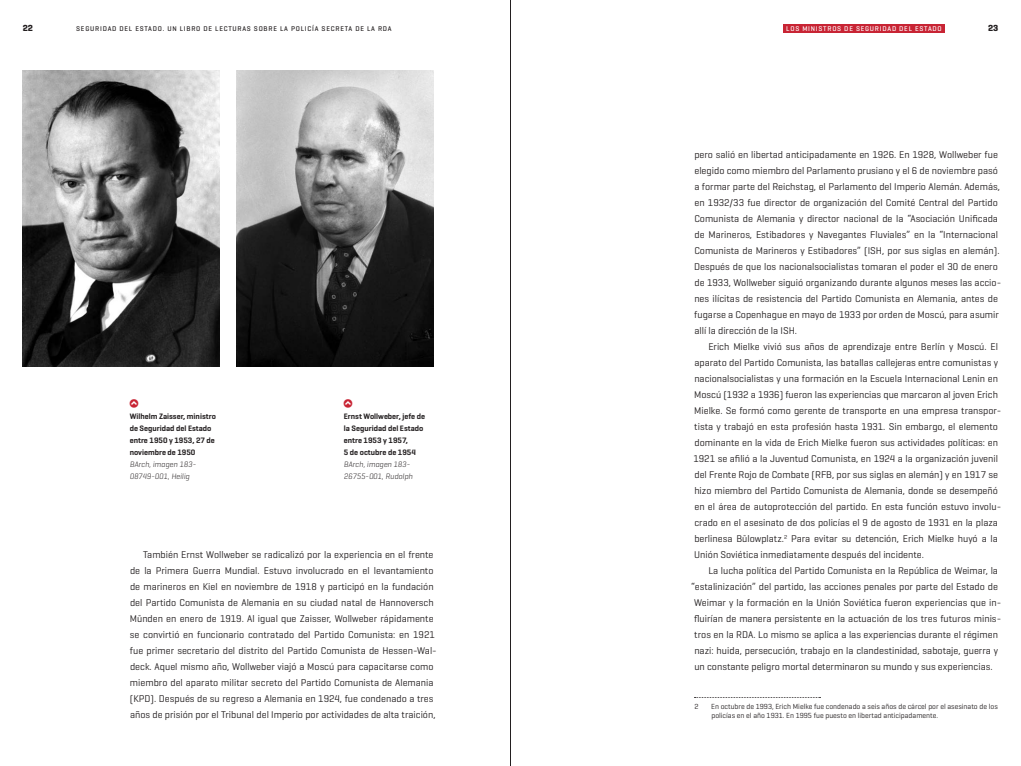
<style>
.page{position:relative;width:1021px;height:766px;background:#fff}
.page>*{position:absolute;margin:0;border:0;box-sizing:border-box;transform-origin:0 0}
.P1_-_Text_Geo{font:10px/16px "Geogrotesque";color:#231f20}
.t1{font:700 9px "Geogrotesque";color:#231f20}
.t2{font:600 8px/12px "Geogrotesque";color:#231f20}
.t3{font:italic 300 8px/12px "Geogrotesque";color:#231f20}
.P3_-_Fußnote{font:7.5px/9px "Geogrotesque";color:#231f20}
.t4{font:500 7px "Geogrotesque";letter-spacing:.11em;color:#231f20}
.t5{font:500 7px "Geogrotesque";letter-spacing:.11em;color:#fff}
</style>
<div class="page">
<svg style="left:694px;top:697px;width:126px;height:1px"></svg>
<img style="left:23px;top:71px;width:197px;height:295px">
<img style="left:237px;top:71px;width:197px;height:295px">
<div style="left:783px;top:25px;width:161px;height:8px;background:#c82434"></div>
<hr style="left:510px;top:0;width:1px;height:765px;background:#231f20">
<p class="t1" style="left:23px;top:23px;width:12px">22</p>
<p class="t4" style="left:76px;top:24px;width:317px">SEGURIDAD DEL ESTADO. UN LIBRO DE LECTURAS SOBRE LA POLICÍA SECRETA DE LA RDA</p>
<p class="t5" style="left:786px;top:24px;width:157px">LOS MINISTROS DE SEGURIDAD DEL ESTADO</p>
<p class="t1" style="left:988px;top:23px;width:12px">23</p>
<p class="t2" style="left:130px;top:409px;width:88px">Wilhelm Zaisser, ministro de Seguridad del Estado entre 1950 y 1953, 27 de noviembre de 1950</p>
<p class="t3" style="left:130px;top:457px;width:68px">BArch, imagen 183-<br>08749-001, Heilig</p>
<p class="t2" style="left:344px;top:409px;width:83px">Ernst Wollweber, jefe de la Seguridad del Estado entre 1953 y 1957,<br>5 de octubre de 1954</p>
<p class="t3" style="left:344px;top:457px;width:70px">BArch, imagen 183-<br>26755-001, Rudolph</p>
<p class="P1_-_Text_Geo" style="left:130px;top:546px;width:308px;text-indent:13px">También Ernst Wollweber se radicalizó por la experiencia en el frente de la Primera Guerra Mundial. Estuvo involucrado en el levantamiento de marineros en Kiel en noviembre de 1918 y participó en la fundación del Partido Comunista de Alemania en su ciudad natal de Hannoversch Münden en enero de 1919. Al igual que Zaisser, Wollweber rápidamente se convirtió en funcionario contratado del Partido Comunista: en 1921 fue primer secretario del distrito del Partido Comunista de Hessen-Wal&shy;deck. Aquel mismo año, Wollweber viajó a Moscú para capacitarse como miembro del aparato militar secreto del Partido Comunista de Alemania (KPD). Después de su regreso a Alemania en 1924, fue condenado a tres años de prisión por el Tribunal del Imperio por actividades de alta traición,</p>
<p class="P1_-_Text_Geo" style="left:694px;top:146px;width:308px">pero salió en libertad anticipadamente en 1926. En 1928, Wollweber fue elegido como miembro del Parlamento prusiano y el 6 de noviembre pasó a formar parte del Reichstag, el Parlamento del Imperio Alemán. Además, en 1932/33 fue director de organización del Comité Central del Partido Comunista de Alemania y director nacional de la “Asociación Unificada de Marineros, Estibadores y Navegantes Fluviales” en la “Internacional Comunista de Marineros y Estibadores” (ISH, por sus siglas en alemán).<br>Después de que los nacionalsocialistas tomaran el poder el 30 de enero de 1933, Wollweber siguió organizando durante algunos meses las accio&shy;nes ilícitas de resistencia del Partido Comunista en Alemania, antes de fugarse a Copenhague en mayo de 1933 por orden de Moscú, para asumir allí la dirección de la ISH.</p>
<p class="P1_-_Text_Geo" style="left:693px;top:338px;width:309px;text-indent:15px">Erich Mielke vivió sus años de aprendizaje entre Berlín y Moscú. El aparato del Partido Comunista, las batallas callejeras entre comunistas y nacionalsocialistas y una formación en la Escuela Internacional Lenin en Moscú (1932 a 1936) fueron las experiencias que marcaron al joven Erich Mielke. Se formó como gerente de transporte en una empresa transpor&shy;tista y trabajó en esta profesión hasta 1931. Sin embargo, el elemento dominante en la vida de Erich Mielke fueron sus actividades políticas: en 1921 se afilió a la Juventud Comunista, en 1924 a la organización juvenil del Frente Rojo de Combate (RFB, por sus siglas en alemán) y en 1917 se hizo miembro del Partido Comunista de Alemania, donde se desempeñó en el área de autoprotección del partido. En esta función estuvo involu&shy;crado en el asesinato de dos policías el 9 de agosto de 1931 en la plaza berlinesa Bülowplatz.<sup>2</sup> Para evitar su detención, Erich Mielke huyó a la Unión Soviética inmediatamente después del incidente.</p>
<p class="P1_-_Text_Geo" style="left:708px;top:562px;width:291px">La lucha política del Partido Comunista en la República de Weimar, la</p>
<p class="P1_-_Text_Geo" style="left:691px;top:578px;width:308px">“estalinización” del partido, las acciones penales por parte del Estado de</p>
<p class="P1_-_Text_Geo" style="left:694px;top:594px;width:308px">Weimar y la formación en la Unión Soviética fueron experiencias que in-</p>
<p class="P1_-_Text_Geo" style="left:694px;top:610px;width:309px">fluirían de manera persistente en la actuación de los tres futuros minis-</p>
<p class="P1_-_Text_Geo" style="left:694px;top:626px;width:305px">tros en la RDA. Lo mismo se aplica a las experiencias durante el régimen</p>
<p class="P1_-_Text_Geo" style="left:694px;top:642px;width:305px">nazi: huida, persecución, trabajo en la clandestinidad, sabotaje, guerra y</p>
<p class="P1_-_Text_Geo" style="left:694px;top:658px;width:300px">un constante peligro mortal determinaron su mundo y sus experiencias.</p>
<p class="P3_-_Fußnote" style="left:694px;top:701px;width:6px">2</p>
<p class="P3_-_Fußnote" style="left:711px;top:701px;width:288px">En octubre de 1993, Erich Mielke fue condenado a seis años de cárcel por el asesinato de los policías en el año 1931. En 1995 fue puesto en libertad anticipadamente.</p>
</div>
